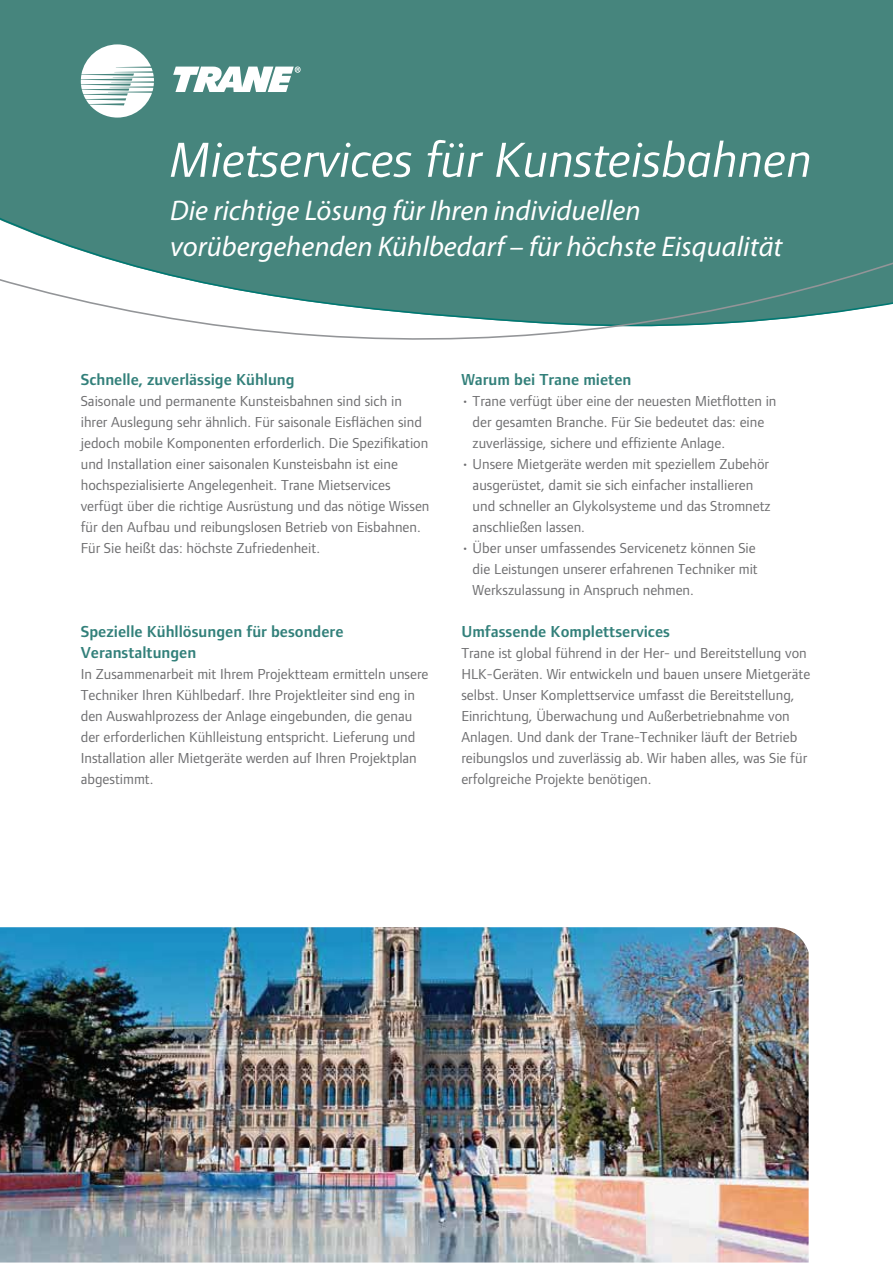
<style>
.page{position:relative;width:893px;height:1263px;background:#fff}
.page>*{position:absolute;margin:0;border:0;box-sizing:border-box;transform-origin:0 0}
.t1{font:italic 51px "Foundry Form Sans Blonde";color:#fff}
.t2{font:italic 28.5px/36px "Myriad Pro";color:#fff}
.t3{font:600 16.5px/21px "Foundry Form Sans Blonde";color:#32807a}
.t4{font:15px/21px "Foundry Form Sans Blonde";color:#6e6e70}
</style>
<div class="page">
<div style="left:0;top:0;width:892px;height:212px;background:#46857d"></div>
<div style="left:0;top:212px;width:892px;height:44px;background:#46857d"></div>
<svg style="left:0;top:256px;width:892px;height:84px"></svg>
<svg style="left:81px;top:44px;width:73px;height:74px"></svg>
<svg style="left:173px;top:67px;width:127px;height:25px"></svg>
<img style="left:0;top:927px;width:808px;height:336px">
<h1 class="t1" style="left:170px;top:131px;width:643px">Mietservices für Kunsteisbahnen</h1>
<h2 class="t2" style="left:170px;top:194px;width:614px">Die richtige Lösung für Ihren individuellen vorübergehenden Kühlbedarf – für höchste Eisqualität</h2>
<p class="t3" style="left:81px;top:370px;width:215px">Schnelle, zuverlässige Kühlung</p>
<p class="t4" style="left:81px;top:392px;width:350px">Saisonale und permanente Kunsteisbahnen sind sich in ihrer Auslegung sehr ähnlich. Für saisonale Eisflächen sind jedoch mobile Komponenten erforderlich. Die Spezifikation und Installation einer saisonalen Kunsteisbahn ist eine hochspezialisierte Angelegenheit. Trane Mietservices verfügt über die richtige Ausrüstung und das nötige Wissen für den Aufbau und reibungslosen Betrieb von Eisbahnen.<br>Für Sie heißt das: höchste Zufriedenheit.</p>
<p class="t3" style="left:81px;top:622px;width:264px">Spezielle Kühllösungen für besondere<br>Veranstaltungen</p>
<p class="t4" style="left:81px;top:664px;width:349px">In Zusammenarbeit mit Ihrem Projektteam ermitteln unsere Techniker Ihren Kühlbedarf. Ihre Projektleiter sind eng in den Auswahlprozess der Anlage eingebunden, die genau der erforderlichen Kühlleistung entspricht. Lieferung und Installation aller Mietgeräte werden auf Ihren Projektplan abgestimmt.</p>
<p class="t3" style="left:461px;top:370px;width:171px">Warum bei Trane mieten</p>
<p class="t4" style="left:472px;top:392px;width:305px;text-indent:-11px">• Trane verfügt über eine der neuesten Mietflotten in der gesamten Branche. Für Sie bedeutet das: eine zuverlässige, sichere und effiziente Anlage.</p>
<p class="t4" style="left:472px;top:454px;width:299px;text-indent:-11px">• Unsere Mietgeräte werden mit speziellem Zubehör ausgerüstet, damit sie sich einfacher installieren und schneller an Glykolsysteme und das Stromnetz anschließen lassen.</p>
<p class="t4" style="left:472px;top:538px;width:287px;text-indent:-11px">• Über unser umfassendes Servicenetz können Sie die Leistungen unserer erfahrenen Techniker mit<br>Werkszulassung in Anspruch nehmen.</p>
<p class="t3" style="left:461px;top:622px;width:210px">Umfassende Komplettservices</p>
<p class="t4" style="left:461px;top:643px;width:350px">Trane ist global führend in der Her- und Bereitstellung von HLK-Geräten. Wir entwickeln und bauen unsere Mietgeräte selbst. Unser Komplettservice umfasst die Bereitstellung, Einrichtung, Überwachung und Außerbetriebnahme von Anlagen. Und dank der Trane-Techniker läuft der Betrieb reibungslos und zuverlässig ab. Wir haben alles, was Sie für erfolgreiche Projekte benötigen.</p>
</div>
